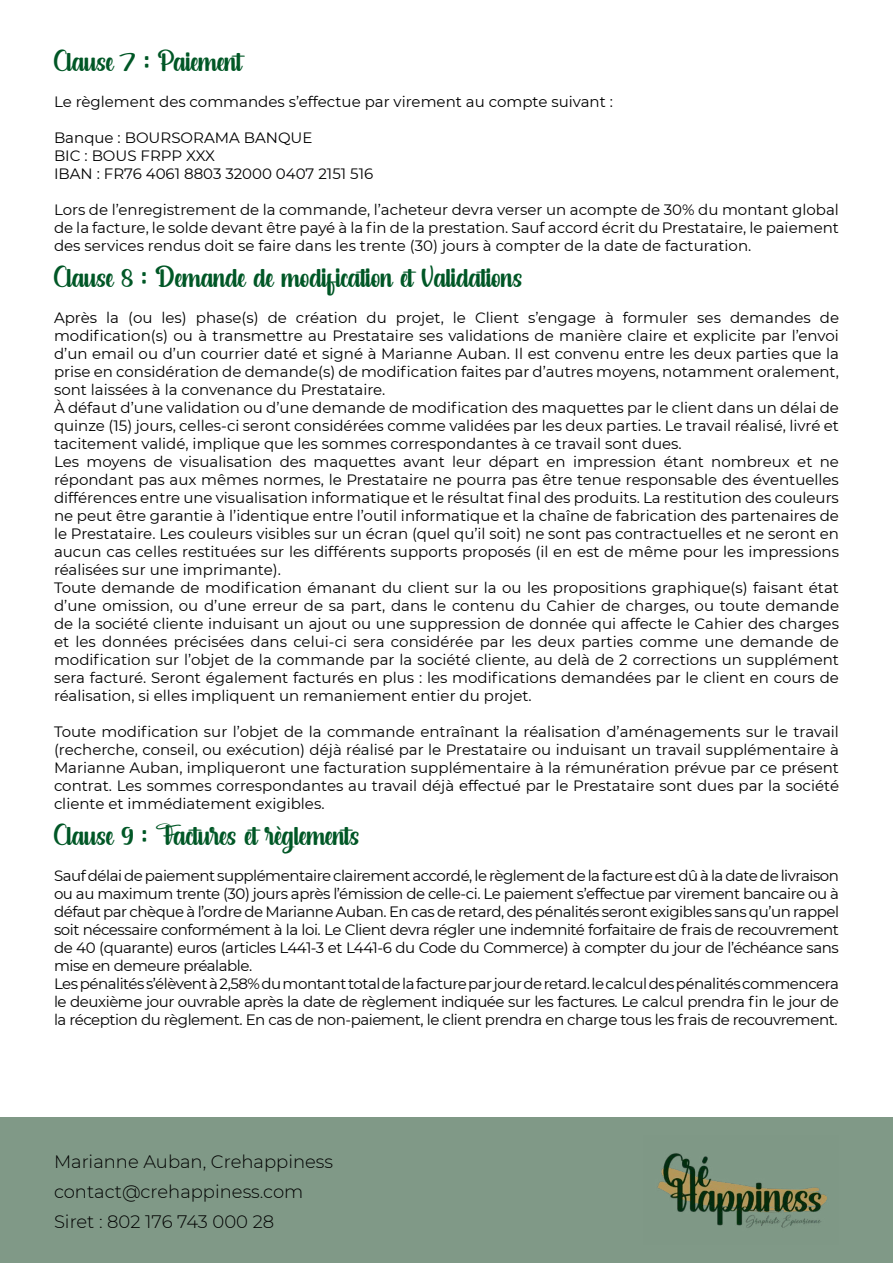
<style>
.page{position:relative;width:893px;height:1263px;background:#fff}
.page>*{position:absolute;margin:0;border:0;box-sizing:border-box;transform-origin:0 0}
.t1{font:24px "salsabella";color:#005726}
.t2{font:300 18px/30px "Montserrat";color:#000}
.t3{font:15px/18px "Montserrat";color:#000}
.t4{font:15px/18px "Montserrat";letter-spacing:-.03em;color:#000}
</style>
<div class="page">
<div style="left:0;top:1118px;width:893px;height:145px;background:#809987"></div>
<img style="left:657px;top:1153px;width:170px;height:75px">
<h1 class="t1" style="left:54px;top:45px;width:189px">Clause 7 : Paiement</h1>
<p class="t3" style="left:54px;top:92px;width:560px">Le règlement des commandes s’effectue par virement au compte suivant :</p>
<p class="t3" style="left:54px;top:128px;width:321px">Banque : BOURSORAMA BANQUE<br>BIC : BOUS FRPP XXX<br>IBAN : FR76 4061 8803 32000 0407 2151 516</p>
<p class="t3" style="left:54px;top:200px;width:786px;text-align:justify">Lors de l’enregistrement de la commande, l’acheteur devra verser un acompte de 30% du montant global de la facture, le solde devant être payé à la fin de la prestation. Sauf accord écrit du Prestataire, le paiement des services rendus doit se faire dans les trente (30) jours à compter de la date de facturation.</p>
<h1 class="t1" style="left:54px;top:261px;width:470px">Clause 8 : Demande de modification et Validations</h1>
<p class="t3" style="left:54px;top:308px;width:786px">Après la (ou les) phase(s) de création du projet, le Client s’engage à formuler ses demandes de modification(s) ou à transmettre au Prestataire ses validations de manière claire et explicite par l’envoi d’un email ou d’un courrier daté et signé à Marianne Auban. Il est convenu entre les deux parties que la prise en considération de demande(s) de modification faites par d’autres moyens, notamment oralement, sont laissées à la convenance du Prestataire.<br>À défaut d’une validation ou d’une demande de modification des maquettes par le client dans un délai de quinze (15) jours, celles-ci seront considérées comme validées par les deux parties. Le travail réalisé, livré et tacitement validé, implique que les sommes correspondantes à ce travail sont dues.<br>Les moyens de visualisation des maquettes avant leur départ en impression étant nombreux et ne répondant pas aux mêmes normes, le Prestataire ne pourra pas être tenue responsable des éventuelles différences entre une visualisation informatique et le résultat final des produits. La restitution des couleurs ne peut être garantie à l’identique entre l’outil informatique et la chaîne de fabrication des partenaires de le Prestataire. Les couleurs visibles sur un écran (quel qu’il soit) ne sont pas contractuelles et ne seront en aucun cas celles restituées sur les différents supports proposés (il en est de même pour les impressions réalisées sur une imprimante).<br>Toute demande de modification émanant du client sur la ou les propositions graphique(s) faisant état d’une omission, ou d’une erreur de sa part, dans le contenu du Cahier de charges, ou toute demande de la société cliente induisant un ajout ou une suppression de donnée qui affecte le Cahier des charges et les données précisées dans celui-ci sera considérée par les deux parties comme une demande de modification sur l’objet de la commande par la société cliente, au delà de 2 corrections un supplément sera facturé. Seront également facturés en plus : les modifications demandées par le client en cours de réalisation, si elles impliquent un remaniement entier du projet.</p>
<p class="t3" style="left:54px;top:722px;width:786px;text-align:justify">Toute modification sur l’objet de la commande entraînant la réalisation d’aménagements sur le travail (recherche, conseil, ou exécution) déjà réalisé par le Prestataire ou induisant un travail supplémentaire à Marianne Auban, impliqueront une facturation supplémentaire à la rémunération prévue par ce présent contrat. Les sommes correspondantes au travail déjà effectué par le Prestataire sont dues par la société cliente et immédiatement exigibles.</p>
<h1 class="t1" style="left:54px;top:819px;width:307px">Clause 9 : Factures et règlements</h1>
<p class="t4" style="left:54px;top:866px;width:787px">Sauf délai de paiement supplémentaire clairement accordé, le règlement de la facture est dû à la date de livraison ou au maximum trente (30) jours après l’émission de celle-ci. Le paiement s’effectue par virement bancaire ou à défaut par chèque à l’ordre de Marianne Auban. En cas de retard, des pénalités seront exigibles sans qu’un rappel soit nécessaire conformément à la loi. Le Client devra régler une indemnité forfaitaire de frais de recouvrement de 40 (quarante) euros (articles L441-3 et L441-6 du Code du Commerce) à compter du jour de l’échéance sans mise en demeure préalable.<br>Les pénalités s’élèvent à 2,58% du montant total de la facture par jour de retard. le calcul des pénalités commencera le deuxième jour ouvrable après la date de règlement indiquée sur les factures. Le calcul prendra fin le jour de la réception du règlement. En cas de non-paiement, le client prendra en charge tous les frais de recouvrement.</p>
<p class="t2" style="left:54px;top:1146px;width:281px">Marianne Auban, Crehappiness contact@crehappiness.com<br>Siret : 802 176 743 000 28</p>
</div>
